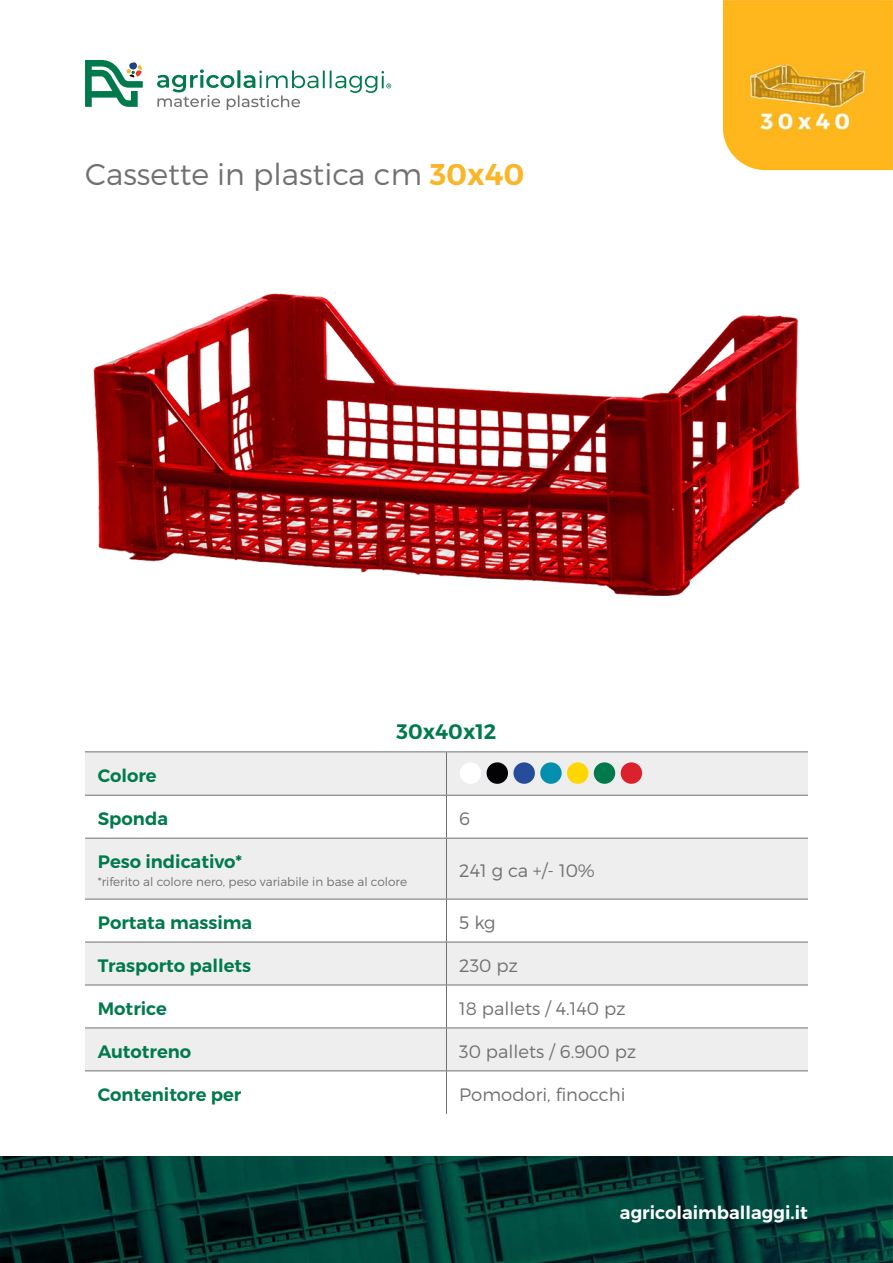
<style>
.page{position:relative;width:893px;height:1263px;background:#fff}
.page>*{position:absolute;margin:0;border:0;box-sizing:border-box;transform-origin:0 0}
.t1{font:300 30px "Montserrat";color:#71706f}
.t2{font:600 21px "Montserrat";color:#007a4c}
.t3{font:600 18px "Montserrat";color:#007a4c}
.t4{font:300 18px "Montserrat";color:#71706f}
.t5{font:600 18px "Montserrat";color:#fff}
.t6{font:300 12px "Montserrat";color:#71706f}
.s1{font-weight:600;color:#fab629}
</style>
<div class="page">
<img style="left:0;top:1157px;width:893px;height:106px">
<svg style="left:85px;top:60px;width:58px;height:47px"></svg>
<svg style="left:157px;top:69px;width:234px;height:41px"></svg>
<img style="left:723px;top:0;width:170px;height:170px">
<svg style="left:85px;top:752px;width:723px;height:318px;fill:#efeeef"></svg>
<hr style="left:446px;top:752px;width:1px;height:43px;background:#71706f">
<hr style="left:85px;top:795px;width:361px;height:1px;background:#71706f">
<hr style="left:446px;top:795px;width:362px;height:1px;background:#71706f">
<hr style="left:446px;top:796px;width:1px;height:42px;background:#71706f">
<hr style="left:85px;top:838px;width:361px;height:1px;background:#71706f">
<hr style="left:446px;top:838px;width:362px;height:1px;background:#71706f">
<hr style="left:446px;top:838px;width:1px;height:61px;background:#71706f">
<hr style="left:85px;top:899px;width:361px;height:1px;background:#71706f">
<hr style="left:446px;top:899px;width:362px;height:1px;background:#71706f">
<hr style="left:446px;top:899px;width:1px;height:43px;background:#71706f">
<hr style="left:85px;top:942px;width:361px;height:1px;background:#71706f">
<hr style="left:446px;top:942px;width:362px;height:1px;background:#71706f">
<hr style="left:446px;top:942px;width:1px;height:42px;background:#71706f">
<hr style="left:85px;top:984px;width:361px;height:1px;background:#71706f">
<hr style="left:446px;top:984px;width:362px;height:1px;background:#71706f">
<hr style="left:446px;top:985px;width:1px;height:42px;background:#71706f">
<hr style="left:85px;top:1027px;width:361px;height:1px;background:#71706f">
<hr style="left:446px;top:1027px;width:362px;height:1px;background:#71706f">
<hr style="left:446px;top:1028px;width:1px;height:42px;background:#71706f">
<hr style="left:85px;top:1070px;width:361px;height:1px;background:#71706f">
<hr style="left:446px;top:1070px;width:362px;height:1px;background:#71706f">
<hr style="left:446px;top:1071px;width:1px;height:43px;background:#71706f">
<hr style="left:85px;top:751px;width:361px;height:1px;background:#71706f">
<hr style="left:446px;top:751px;width:362px;height:1px;background:#71706f">
<img style="left:93px;top:293px;width:707px;height:303px">
<div style="left:460px;top:762px;width:21px;height:22px;background:#fff;border-radius:50%"></div>
<div style="left:513px;top:762px;width:22px;height:22px;background:#264d99;border-radius:50%"></div>
<div style="left:540px;top:762px;width:22px;height:22px;background:#038fad;border-radius:50%"></div>
<div style="left:567px;top:762px;width:21px;height:22px;background:#ffd600;border-radius:50%"></div>
<div style="left:487px;top:762px;width:21px;height:22px;background:#030305;border-radius:50%"></div>
<div style="left:621px;top:762px;width:21px;height:22px;background:#db212b;border-radius:50%"></div>
<div style="left:594px;top:762px;width:21px;height:22px;background:#007a4d;border-radius:50%"></div>
<h1 class="t1" style="left:85px;top:156px;width:441px">Cassette in plastica cm <span class="s1">30x40</span></h1>
<p class="t2" style="left:397px;top:719px;width:101px">30x40x12</p>
<p class="t3" style="left:98px;top:765px;width:60px">Colore</p>
<p class="t3" style="left:98px;top:808px;width:72px">Sponda</p>
<p class="t4" style="left:459px;top:808px;width:12px">6</p>
<p class="t3" style="left:98px;top:851px;width:146px">Peso indicativo*</p>
<p class="t6" style="left:98px;top:875px;width:311px">*riferito al colore nero, peso variabile in base al colore</p>
<p class="t4" style="left:459px;top:860px;width:137px">241 g ca +/- 10%</p>
<p class="t3" style="left:98px;top:912px;width:156px">Portata massima</p>
<p class="t4" style="left:459px;top:912px;width:38px">5 kg</p>
<p class="t3" style="left:98px;top:955px;width:155px">Trasporto pallets</p>
<p class="t4" style="left:459px;top:955px;width:60px">230 pz</p>
<p class="t3" style="left:98px;top:998px;width:71px">Motrice</p>
<p class="t4" style="left:459px;top:998px;width:168px">18 pallets / 4.140 pz</p>
<p class="t3" style="left:98px;top:1040px;width:95px">Autotreno</p>
<p class="t4" style="left:459px;top:1041px;width:178px">30 pallets / 6.900 pz</p>
<p class="t3" style="left:98px;top:1083px;width:145px">Contenitore per</p>
<p class="t4" style="left:459px;top:1084px;width:168px">Pomodori, finocchi</p>
<p class="t5" style="left:620px;top:1201px;width:189px">agricolaimballaggi.it</p>
</div>
